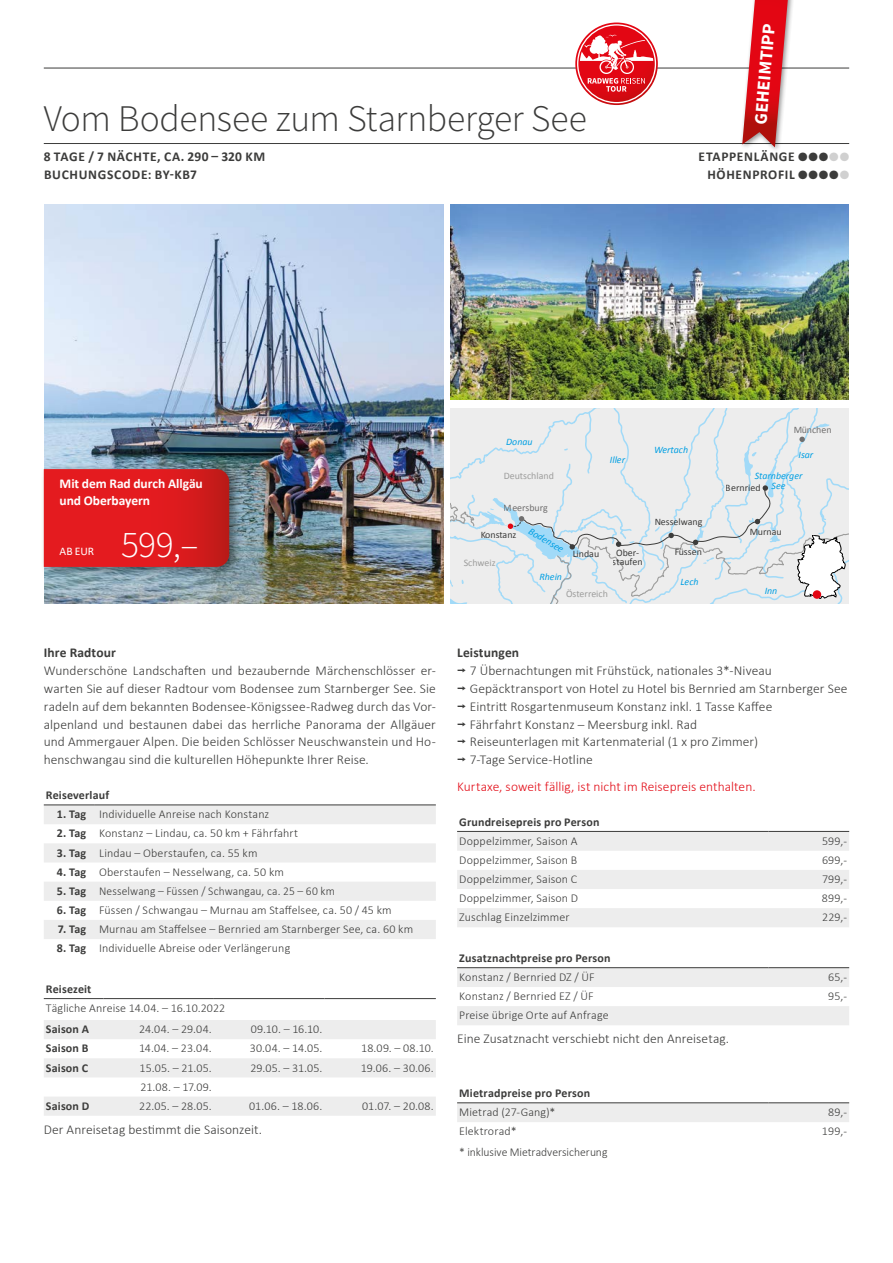
<style>
.page{position:relative;width:893px;height:1263px;background:#fff}
.page>*{position:absolute;margin:0;border:0;box-sizing:border-box;transform-origin:0 0}
.t1{font:300 37.5px "Source Sans Pro";letter-spacing:-.01em;color:#3c3c3b}
.t2{font:300 37.5px "Source Sans Pro";color:#fff}
.t3{font:700 18px "Source Sans Pro";color:#fff}
.t4{font:300 13.5px/18px "Calibri";letter-spacing:.005em;color:#3c3c3b;text-align:justify}
.t5{font:700 13.5px/18px "Calibri";letter-spacing:.05em;color:#3c3c3b}
.t6{font:300 13.5px "Calibri";letter-spacing:.005em;color:#e30d18}
.t7{font:700 13.5px/17.2px "Calibri";letter-spacing:-.005em;color:#fff}
.t8{font:700 13.5px "Calibri";letter-spacing:.01em;color:#3c3c3b}
.t9{font:300 12px "Calibri";letter-spacing:.01em;color:#3c3c3b}
.t10{font:700 12px "Calibri";letter-spacing:.015em;color:#3c3c3b}
.t11{font:300 12px "Calibri";letter-spacing:.01em;color:#3c3c3b;scale:.96 1}
.t12{font:11.7px "Calibri";color:#fff}
.t13{font:9.9px "Calibri";color:#3c3c3b}
.t14{font:italic 9.9px/9.9px "Calibri";color:#009fe3;text-align:center}
.t15{font:9.9px "Calibri";color:#9d9d9c}
.t16{font:9.9px "Calibri";color:#706f6f}
.s1{color:#d0d0d0}
.s2{font-weight:700}
.s3{font-family:"Interstate";font-weight:400}
</style>
<div class="page">
<hr style="left:44px;top:143px;width:805px;height:1px;background:#3c3c3b">
<img style="left:45px;top:204px;width:398px;height:400px">
<img style="left:450px;top:204px;width:399px;height:196px">
<svg style="left:44px;top:806px;width:392px;height:133px;fill:#ededed"></svg>
<hr style="left:44px;top:805px;width:51px;height:1px;background:#3c3c3b">
<hr style="left:95px;top:805px;width:341px;height:1px;background:#3c3c3b">
<div style="left:40px;top:463px;width:204px;height:116px;background:#000;opacity:.45"></div>
<svg style="left:44px;top:469px;width:185px;height:98px"></svg>
<div style="left:457px;top:1103px;width:392px;height:19px;background:#ededed"></div>
<hr style="left:457px;top:1102px;width:311px;height:1px;background:#3c3c3b">
<hr style="left:768px;top:1102px;width:81px;height:1px;background:#3c3c3b">
<svg style="left:457px;top:832px;width:392px;height:95px"></svg>
<hr style="left:457px;top:831px;width:311px;height:1px;background:#3c3c3b">
<hr style="left:768px;top:831px;width:81px;height:1px;background:#3c3c3b">
<svg style="left:457px;top:968px;width:392px;height:57px"></svg>
<hr style="left:457px;top:967px;width:311px;height:1px;background:#3c3c3b">
<hr style="left:768px;top:967px;width:81px;height:1px;background:#3c3c3b">
<svg style="left:44px;top:1020px;width:392px;height:96px"></svg>
<hr style="left:44px;top:998px;width:59px;height:1px;background:#3c3c3b">
<hr style="left:103px;top:998px;width:111px;height:1px;background:#3c3c3b">
<hr style="left:214px;top:998px;width:110px;height:1px;background:#3c3c3b">
<hr style="left:324px;top:998px;width:112px;height:1px;background:#3c3c3b">
<svg style="left:450px;top:408px;width:399px;height:196px"></svg>
<div style="left:813px;top:590px;width:8px;height:9px;background:#e30613;border-radius:50%"></div>
<hr style="left:44px;top:68px;width:805px;height:1px;background:#3c3c3b">
<svg style="left:577px;top:24px;width:79px;height:79px"></svg>
<img style="left:737px;top:0;width:63px;height:150px">
<svg style="left:742px;top:0;width:46px;height:147px"></svg>
<h1 class="t1" style="left:44px;top:96px;width:545px">Vom Bodensee zum Starnberger See</h1>
<h2 class="t3" style="left:749px;top:123px;width:103px;rotate:-85deg">GEHEIMTIPP</h2>
<p class="t5" style="left:44px;top:147px;width:223px">8 TAGE / 7 NÄCHTE, CA. 290 – 320 KM<br>BUCHUNGSCODE: BY-KB7</p>
<p class="t5" style="left:699px;top:147px;width:152px;text-align:right">ETAPPENLÄNGE ●●●<span class="s1">●●<br></span>HÖHENPROFIL ●●●●<span class="s1">●</span></p>
<p class="t16" style="left:793px;top:423px;width:40px">München</p>
<p class="t14" style="left:506px;top:436px;width:28px">Donau</p>
<p class="t14" style="left:610px;top:454px;width:17px">Iller</p>
<p class="t14" style="left:654px;top:444px;width:36px">Wertach</p>
<p class="t14" style="left:798px;top:450px;width:16px">Isar</p>
<p class="t7" style="left:60px;top:474px;width:145px">Mit dem Rad durch Allgäu und Oberbayern</p>
<p class="t15" style="left:504px;top:470px;width:52px">Deutschland</p>
<p class="t16" style="left:504px;top:502px;width:45px">Meersburg</p>
<p class="t14" style="left:755px;top:470px;width:49px">Starnberger<br>See</p>
<p class="t13" style="left:726px;top:481px;width:36px">Bernried</p>
<p class="t12" style="left:60px;top:543px;width:36px">AB EUR</p>
<h1 class="t2" style="left:121px;top:521px;width:79px">599,–</h1>
<p class="t13" style="left:480px;top:528px;width:38px">Konstanz</p>
<p class="t15" style="left:464px;top:556px;width:33px">Schweiz</p>
<p class="t14" style="left:532px;top:525px;width:40px;rotate:31deg">Bodensee</p>
<p class="t13" style="left:572px;top:548px;width:28px">Lindau</p>
<p class="t13" style="left:654px;top:515px;width:49px">Nesselwang</p>
<p class="t13" style="left:616px;top:546px;width:24px">Ober-</p>
<p class="t13" style="left:674px;top:545px;width:29px">Füssen</p>
<p class="t13" style="left:613px;top:556px;width:31px">staufen</p>
<p class="t13" style="left:749px;top:525px;width:34px">Murnau</p>
<p class="t14" style="left:539px;top:571px;width:24px">Rhein</p>
<p class="t14" style="left:680px;top:576px;width:20px">Lech</p>
<p class="t15" style="left:566px;top:588px;width:43px">Österreich</p>
<p class="t14" style="left:765px;top:585px;width:14px">Inn</p>
<p class="t8" style="left:44px;top:642px;width:74px">Ihre Radtour</p>
<p class="t4" style="left:44px;top:661px;width:394px">Wunderschöne Landschaften und bezaubernde Märchenschlösser er&shy;warten Sie auf dieser Radtour vom Bodensee zum Starnberger See. Sie radeln auf dem bekannten Bodensee-Königssee-Radweg durch das Vor&shy;alpenland und bestaunen dabei das herrliche Panorama der Allgäuer und Ammergauer Alpen. Die beiden Schlösser Neuschwanstein und Ho&shy;henschwangau sind die kulturellen Höhepunkte Ihrer Reise.</p>
<p class="t10" style="left:46px;top:786px;width:65px">Reiseverlauf</p>
<p class="t9" style="left:57px;top:807px;width:214px"><span class="s2">1. Tag</span> Individuelle Anreise nach Konstanz</p>
<p class="t9" style="left:57px;top:826px;width:243px"><span class="s2">2. Tag</span> Konstanz – Lindau, ca. 50 km + Fährfahrt</p>
<p class="t9" style="left:57px;top:845px;width:202px"><span class="s2">3. Tag</span> Lindau – Oberstaufen, ca. 55 km</p>
<p class="t9" style="left:57px;top:864px;width:229px"><span class="s2">4. Tag</span> Oberstaufen – Nesselwang, ca. 50 km</p>
<p class="t11" style="left:57px;top:883px;width:291px"><span class="s2">5. Tag</span> Nesselwang – Füssen / Schwangau, ca. 25 – 60 km</p>
<p class="t9" style="left:57px;top:903px;width:336px"><span class="s2">6. Tag</span> Füssen / Schwangau – Murnau am Staffelsee, ca. 50 / 45 km</p>
<p class="t9" style="left:58px;top:922px;width:357px"><span class="s2">7. Tag</span> Murnau am Staffelsee – Bernried am Starnberger See, ca. 60 km</p>
<p class="t9" style="left:57px;top:941px;width:235px"><span class="s2">8. Tag</span> Individuelle Abreise oder Verlängerung</p>
<p class="t10" style="left:46px;top:980px;width:47px">Reisezeit</p>
<p class="t9" style="left:46px;top:1000px;width:181px">Tägliche Anreise 14.04. – 16.10.2022</p>
<p class="t10" style="left:46px;top:1021px;width:45px">Saison A</p>
<p class="t9" style="left:139px;top:1022px;width:74px">24.04. – 29.04.</p>
<p class="t9" style="left:251px;top:1022px;width:73px">09.10. – 16.10.</p>
<p class="t10" style="left:46px;top:1040px;width:44px">Saison B</p>
<p class="t9" style="left:139px;top:1041px;width:74px">14.04. – 23.04.</p>
<p class="t9" style="left:250px;top:1041px;width:74px">30.04. – 14.05.</p>
<p class="t9" style="left:361px;top:1041px;width:74px">18.09. – 08.10.</p>
<p class="t10" style="left:46px;top:1059px;width:44px">Saison C</p>
<p class="t9" style="left:139px;top:1060px;width:74px">15.05. – 21.05.</p>
<p class="t9" style="left:250px;top:1060px;width:73px">29.05. – 31.05.</p>
<p class="t9" style="left:361px;top:1060px;width:75px">19.06. – 30.06.</p>
<p class="t9" style="left:140px;top:1079px;width:73px">21.08. – 17.09.</p>
<p class="t10" style="left:46px;top:1097px;width:45px">Saison D</p>
<p class="t9" style="left:139px;top:1098px;width:74px">22.05. – 28.05.</p>
<p class="t9" style="left:249px;top:1098px;width:75px">01.06. – 18.06.</p>
<p class="t9" style="left:362px;top:1098px;width:73px">01.07. – 20.08.</p>
<p class="t4" style="left:44px;top:1120px;width:220px">Der Anreisetag bestimmt die Saisonzeit.</p>
<p class="t4" style="left:457px;top:643px;width:392px;text-align:left"><span class="s2">Leistungen<br></span><span class="s3">¬</span> 7 Übernachtungen mit Frühstück, nationales 3*-Niveau<br><span class="s3">¬</span> Gepäcktransport von Hotel zu Hotel bis Bernried am Starnberger See <span class="s3">¬</span> Eintritt Rosgartenmuseum Konstanz inkl. 1 Tasse Kaffee<br><span class="s3">¬</span> Fährfahrt Konstanz – Meersburg inkl. Rad<br><span class="s3">¬</span> Reiseunterlagen mit Kartenmaterial (1 x pro Zimmer)<br><span class="s3">¬</span> 7-Tage Service-Hotline</p>
<p class="t6" style="left:457px;top:778px;width:300px">Kurtaxe, soweit fällig, ist nicht im Reisepreis enthalten.</p>
<p class="t10" style="left:459px;top:813px;width:142px">Grundreisepreis pro Person</p>
<p class="t9" style="left:459px;top:833px;width:120px">Doppelzimmer, Saison A</p>
<p class="t9" style="left:822px;top:833px;width:26px">599,-</p>
<p class="t9" style="left:459px;top:852px;width:120px">Doppelzimmer, Saison B</p>
<p class="t9" style="left:822px;top:852px;width:26px">699,-</p>
<p class="t9" style="left:459px;top:872px;width:120px">Doppelzimmer, Saison C</p>
<p class="t9" style="left:822px;top:872px;width:27px">799,-</p>
<p class="t9" style="left:459px;top:891px;width:120px">Doppelzimmer, Saison D</p>
<p class="t9" style="left:822px;top:891px;width:27px">899,-</p>
<p class="t9" style="left:459px;top:910px;width:112px">Zuschlag Einzelzimmer</p>
<p class="t9" style="left:822px;top:910px;width:26px">229,-</p>
<p class="t10" style="left:459px;top:949px;width:153px">Zusatznachtpreise pro Person</p>
<p class="t9" style="left:459px;top:970px;width:137px">Konstanz / Bernried DZ / ÜF</p>
<p class="t9" style="left:828px;top:970px;width:20px">65,-</p>
<p class="t9" style="left:459px;top:989px;width:136px">Konstanz / Bernried EZ / ÜF</p>
<p class="t9" style="left:828px;top:989px;width:20px">95,-</p>
<p class="t9" style="left:459px;top:1008px;width:151px">Preise übrige Orte auf Anfrage</p>
<p class="t4" style="left:457px;top:1030px;width:274px">Eine Zusatznacht verschiebt nicht den Anreisetag.</p>
<p class="t10" style="left:459px;top:1084px;width:133px">Mietradpreise pro Person</p>
<p class="t9" style="left:459px;top:1105px;width:98px">Mietrad (27-Gang)*</p>
<p class="t9" style="left:828px;top:1105px;width:20px">89,-</p>
<p class="t9" style="left:459px;top:1124px;width:59px">Elektrorad*</p>
<p class="t9" style="left:822px;top:1124px;width:27px">199,-</p>
<p class="t9" style="left:459px;top:1145px;width:150px">* inklusive Mietradversicherung</p>
</div>
